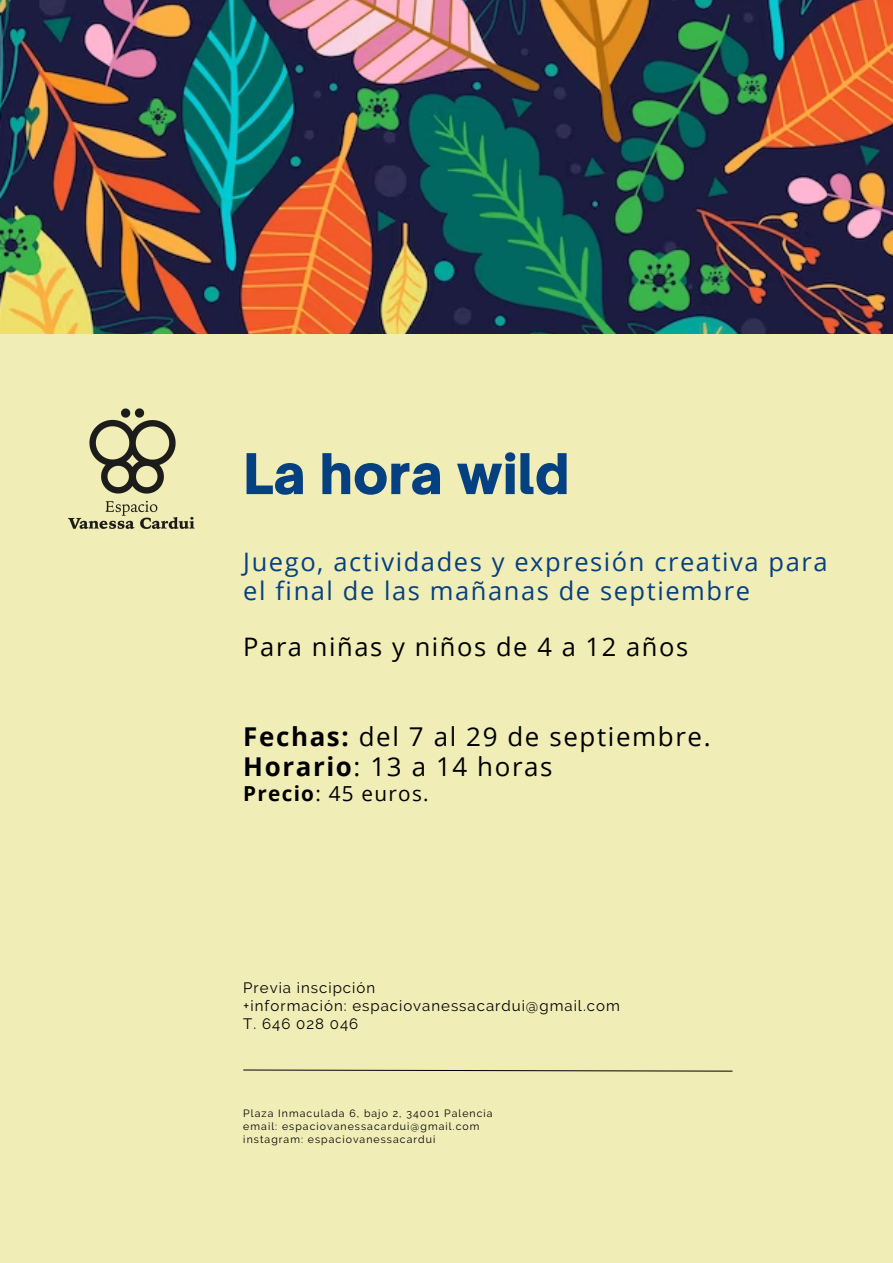
<style>
.page{position:relative;width:893px;height:1263px;background:#fff}
.page>*{position:absolute;margin:0;border:0;box-sizing:border-box;transform-origin:0 0}
.t1{font:900 53.62px "Open Sauce One";color:#054080}
.t2{font:25.95px "Open Sans";letter-spacing:.06em;color:#000}
.t3{font:25.5px/29.2px "Open Sans";letter-spacing:.06em;color:#054080}
.t4{font:25.5px "Open Sans";letter-spacing:.065em;color:#000}
.t5{font:20.7px "Open Sans";letter-spacing:.06em;color:#000}
.t6{font:15px "Raleway";letter-spacing:.065em;color:#000}
.t7{font:10.5px "Raleway";letter-spacing:.1em;color:#000}
.s1{font-weight:700}
</style>
<div class="page">
<img style="left:0;top:0;width:893px;height:334px">
<div style="left:0;top:334px;width:893px;height:929px;background:#f1edb7"></div>
<img style="left:68px;top:409px;width:127px;height:120px">
<svg style="left:243px;top:1069px;width:490px;height:3px"></svg>
<p class="t1" style="left:243px;top:440px;width:328px">La hora wild</p>
<p class="t3" style="left:243px;top:546px;width:586px">Juego, actividades y expresión creativa para el final de las mañanas de septiembre</p>
<p class="t4" style="left:243px;top:629px;width:446px">Para niñas y niños de 4 a 12 años</p>
<p class="t2" style="left:243px;top:718px;width:469px"><span class="s1">Fechas:</span> del 7 al 29 de septiembre.</p>
<p class="t2" style="left:243px;top:748px;width:311px"><span class="s1">Horario</span>: 13 a 14 horas</p>
<p class="t5" style="left:243px;top:779px;width:187px"><span class="s1">Precio</span>: 45 euros.</p>
<p class="t6" style="left:243px;top:978px;width:133px">Previa inscipción</p>
<p class="t6" style="left:243px;top:996px;width:378px">+información: espaciovanessacardui@gmail.com</p>
<p class="t6" style="left:243px;top:1014px;width:116px">T. 646 028 046</p>
<p class="t7" style="left:243px;top:1107px;width:251px">Plaza Inmaculada 6, bajo 2, 34001 Palencia</p>
<p class="t7" style="left:243px;top:1120px;width:238px">email: espaciovanessacardui@gmail.com</p>
<p class="t7" style="left:243px;top:1133px;width:194px">instagram: espaciovanessacardui</p>
</div>
